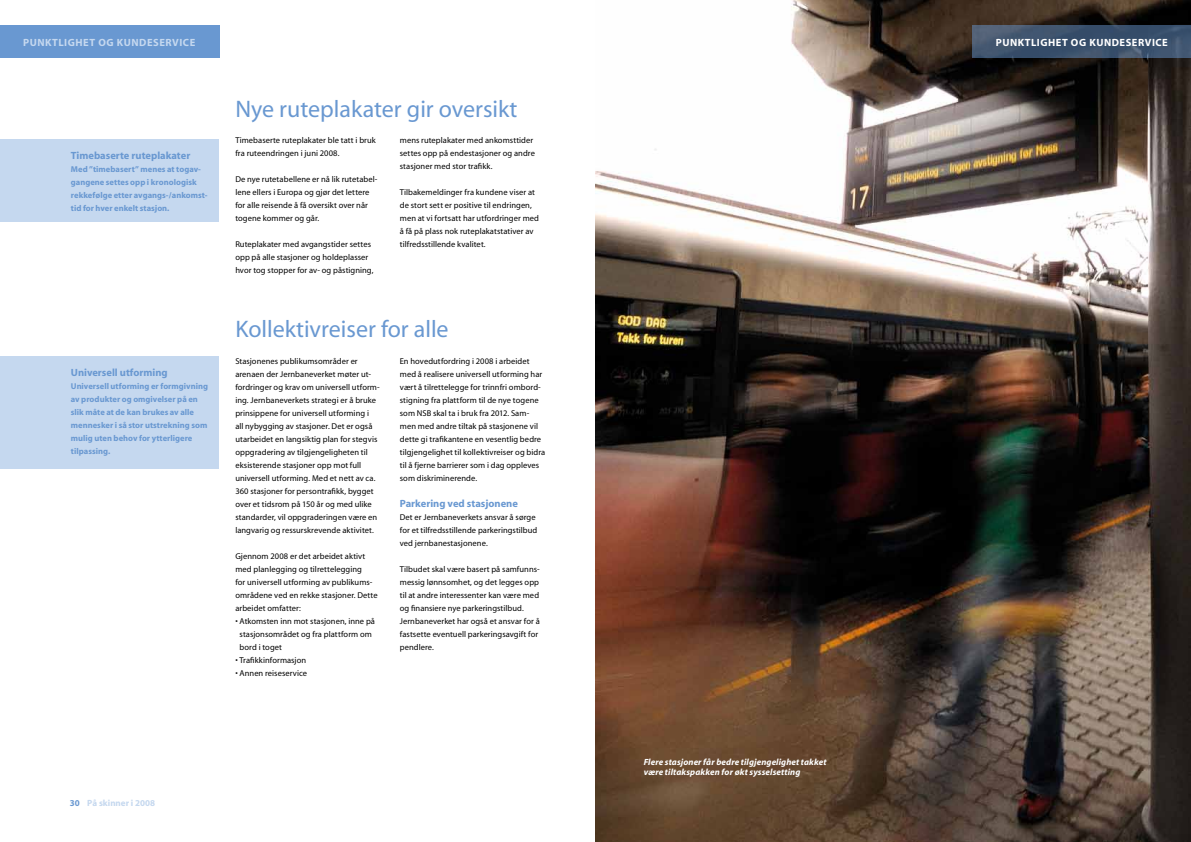
<style>
.page{position:relative;width:1191px;height:842px;background:#fff}
.page>*{position:absolute;margin:0;border:0;box-sizing:border-box;transform-origin:0 0}
.t1{font:24px "Myriad MM 400 600";color:#6998d1}
.t2{font:700 10.5px "Myriad";color:#6998d1}
.t3{font:700 10.5px "Myriad";letter-spacing:.05em;color:#c5d8ef}
.t4{font:700 10.5px "Myriad";letter-spacing:.05em;color:#fff}
.t5{font:italic 700 9px/10px "Myriad";letter-spacing:.01em;color:#fff}
.t6{font:700 9px "Myriad";color:#c5d8ef}
.t7{font:8.5px/13px "Myriad MM 400 600";letter-spacing:.005em;color:#000}
.t8{font:700 8.5px/13px "Myriad";color:#6998d1}
.s1{color:#6998d1}
</style>
<div class="page">
<div style="left:0;top:26px;width:219px;height:32px;background:#6998d1"></div>
<img style="left:595px;top:0;width:596px;height:842px">
<svg style="left:972px;top:26px;width:219px;height:32px;background:#3d526d"></svg>
<div style="left:0;top:139px;width:218px;height:83px;background:#c5d8ef"></div>
<div style="left:0;top:356px;width:218px;height:112px;background:#c5d8ef"></div>
<p class="t3" style="left:23px;top:37px;width:15px">Punkt</p>
<p class="t3" style="left:58px;top:37px;width:13px">lighet</p>
<p class="t3" style="left:98px;top:37px;width:27px">og kundese</p>
<p class="t3" style="left:165px;top:37px;width:30px">rvice</p>
<p class="t4" style="left:995px;top:37px;width:15px">Punkt</p>
<p class="t4" style="left:1031px;top:37px;width:13px">lighet</p>
<p class="t4" style="left:1071px;top:37px;width:27px">og kundese</p>
<p class="t4" style="left:1138px;top:37px;width:30px">rvice</p>
<p class="t2" style="left:71px;top:150px;width:121px">Timebaserte ruteplakater</p>
<p class="t8" style="left:71px;top:163px;width:138px">Med ”timebasert” menes at togav&shy;gangene settes opp i kronologisk rekkefølge etter avgangs-/ankomst&shy;tid for hver enkelt stasjon.</p>
<p class="t2" style="left:71px;top:367px;width:98px">Universell utforming</p>
<p class="t8" style="left:71px;top:380px;width:139px">Universell utforming er formgivning av produkter og omgivelser på en slik måte at de kan brukes av alle mennesker i så stor utstrekning som mulig uten behov for ytterligere tilpassing.</p>
<h1 class="t1" style="left:235px;top:98px;width:283px">Nye ruteplakater gir oversikt</h1>
<p class="t7" style="left:235px;top:134px;width:142px">Timebaserte ruteplakater ble tatt i bruk fra ruteendringen i juni 2008.</p>
<p class="t7" style="left:235px;top:173px;width:144px">De nye rutetabellene er nå lik rutetabel&shy;lene ellers i Europa og gjør det lettere for alle reisende å få oversikt over når togene kommer og går.</p>
<p class="t7" style="left:235px;top:238px;width:140px">Ruteplakater med avgangstider settes opp på alle stasjoner og holdeplasser hvor tog stopper for av- og påstigning,</p>
<p class="t7" style="left:400px;top:134px;width:137px">mens ruteplakater med ankomsttider settes opp på endestasjoner og andre stasjoner med stor trafikk.</p>
<p class="t7" style="left:400px;top:186px;width:141px">Tilbakemeldinger fra kundene viser at de stort sett er positive til endringen, men at vi fortsatt har utfordringer med å få på plass nok ruteplakatstativer av tilfredsstillende kvalitet.</p>
<h1 class="t1" style="left:235px;top:317px;width:215px">Kollektivreiser for alle</h1>
<p class="t7" style="left:235px;top:355px;width:146px">Stasjonenes publikumsområder er arenaen der Jernbaneverket møter ut&shy;fordringer og krav om universell utform&shy;ing. Jernbaneverkets strategi er å bruke prinsippene for universell utforming i<br>all nybygging av stasjoner. Det er også utarbeidet en langsiktig plan for stegvis oppgradering av tilgjengeligheten til eksisterende stasjoner opp mot full universell utforming. Med et nett av ca.<br>360 stasjoner for persontrafikk, bygget over et tidsrom på 150 år og med ulike standarder, vil oppgraderingen være en langvarig og ressurskrevende aktivitet.</p>
<p class="t7" style="left:235px;top:550px;width:144px">Gjennom 2008 er det arbeidet aktivt med planlegging og tilrettelegging<br>for universell utforming av publikums&shy;områdene ved en rekke stasjoner. Dette arbeidet omfatter:</p>
<p class="t7" style="left:239px;top:615px;width:137px;text-indent:-4px">• Atkomsten inn mot stasjonen, inne på stasjonsområdet og fra plattform om bord i toget</p>
<p class="t7" style="left:235px;top:654px;width:72px">• Trafikkinformasjon</p>
<p class="t7" style="left:235px;top:667px;width:73px">• Annen reiseservice</p>
<p class="t7" style="left:400px;top:355px;width:147px">En hovedutfordring i 2008 i arbeidet med å realisere universell utforming har vært å tilrettelegge for trinnfri ombord&shy;stigning fra plattform til de nye togene som NSB skal ta i bruk fra 2012. Sam&shy;men med andre tiltak på stasjonene vil dette gi trafikantene en vesentlig bedre tilgjengelighet til kollektivreiser og bidra til å fjerne barrierer som i dag oppleves som diskriminerende.</p>
<p class="t2" style="left:400px;top:498px;width:120px">Parkering ved stasjonene</p>
<p class="t7" style="left:400px;top:511px;width:139px">Det er Jernbaneverkets ansvar å sørge for et tilfredsstillende parkeringstilbud ved jernbanestasjonene.</p>
<p class="t7" style="left:400px;top:563px;width:141px">Tilbudet skal være basert på samfunns&shy;messig lønnsomhet, og det legges opp til at andre interessenter kan være med og finansiere nye parkeringstilbud.<br>Jernbaneverket har også et ansvar for å fastsette eventuell parkeringsavgift for pendlere.</p>
<p class="t6" style="left:70px;top:798px;width:87px"><span class="s1">30</span> På skinner i 2008</p>
<p class="t5" style="left:643px;top:758px;width:184px">Flere stasjoner får bedre tilgjengelighet takket være tiltakspakken for økt sysselsetting</p>
</div>
